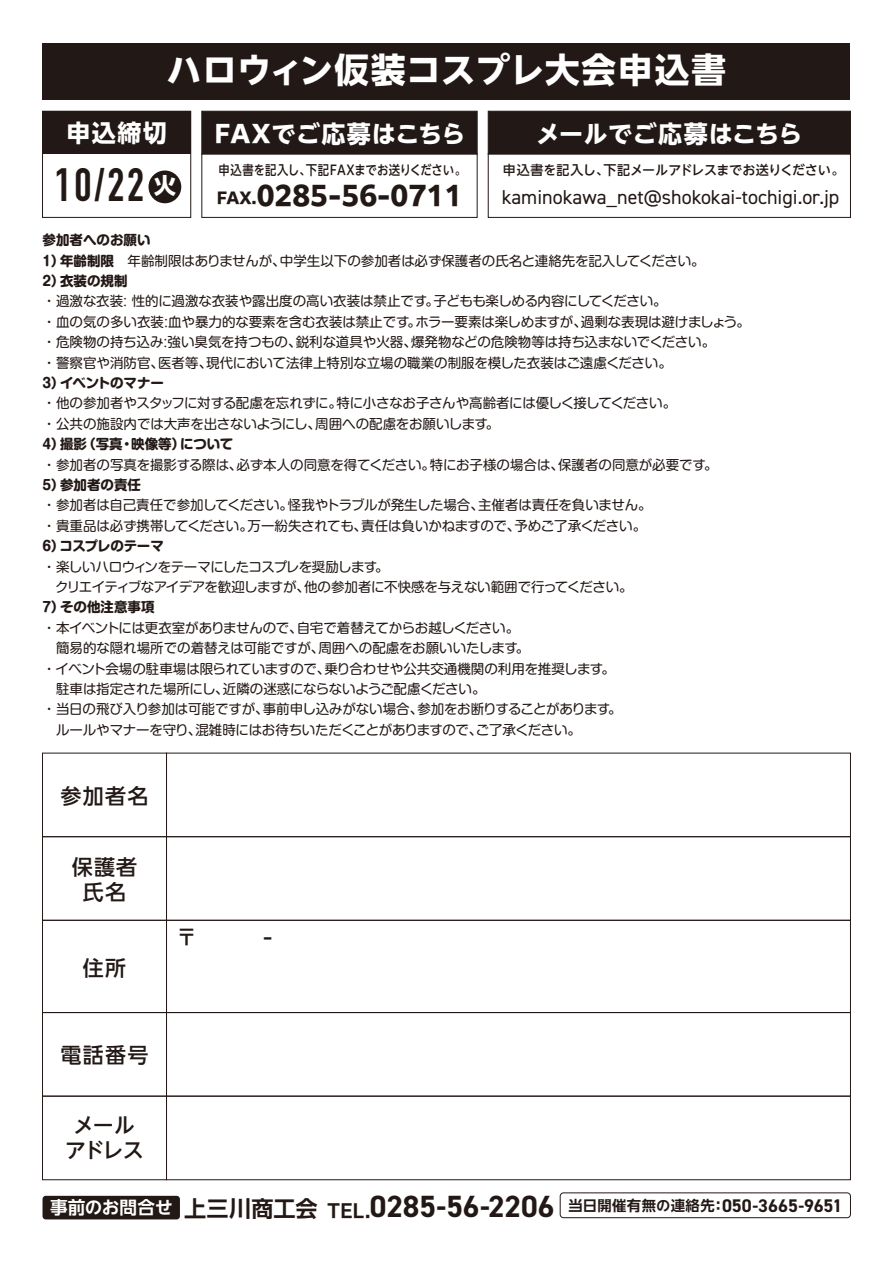
<style>
.page{position:relative;width:893px;height:1263px;background:#fff}
.page>*{position:absolute;margin:0;border:0;box-sizing:border-box;transform-origin:0 0}
.t1{font:46.05px "DIN Engschrift LT Pro";color:#221815}
.t2{font:700 34.5px "PUD Shin Go NT Pr 6 N";letter-spacing:.03em;color:#fff}
.t3{font:700 26.55px "PUD Shin Go NT Pr 6 N";color:#221815}
.t4{font:700 24px "PUD Shin Go NT Pr 6 N";letter-spacing:.035em;color:#fff}
.t5{font:700 24px "PUD Shin Go NT Pr 6 N";letter-spacing:.015em;color:#fff}
.t6{font:700 22.35px "PUD Shin Go NT Pr 6 N";color:#fff}
.t7{font:500 21px/25.5px "PUD Shin Go NT Pr 6 N";letter-spacing:.06em;color:#221815;text-align:center}
.t8{font:20.1px "DIN2014";color:#221815}
.t9{font:700 18.3px "DIN2014";color:#221815}
.t10{font:13.5px/20.4px "P Shin M Go Pr 6 N";letter-spacing:-.01em;color:#221815}
.t11{font:13.5px/20.4px "P Shin M Go Pr 6 N";letter-spacing:-.035em;color:#221815}
.t12{font:700 13.5px "P Shin M Go Pr 6 N";color:#221815}
.t13{font:700 13.5px "P Shin M Go Pr 6 N";letter-spacing:-.03em;color:#221815}
.t14{font:700 13.5px "P Shin M Go Pr 6 N";letter-spacing:-.02em;color:#221815}
.t15{font:500 13.2px "PUD Shin Go NT Pr 6 N";letter-spacing:-.005em;color:#221815}
.t16{font:500 13.2px "PUD Shin Go NT Pr 6 N";letter-spacing:-.005em;color:#221815;scale:.85 1}
.s1{font-size:15.6px}
.s2{font-weight:700}
.s3{font-family:"PUD Shin Go NT Pr 6 N De";font-size:22.2px}
.s4{font-family:"PUD Shin Go NT Pr 6 N De";font-size:18.75px}
.s5{font-size:30.75px}
.s6{font-family:"PUD Shin Go NT Pr 6 N De";font-size:14.4px}
</style>
<div class="page">
<div style="left:43px;top:43px;width:807px;height:56px;background:#221815"></div>
<div style="left:201px;top:111px;width:276px;height:43px;background:#221815;border:1px solid #221815"></div>
<div style="left:201px;top:153px;width:276px;height:65px;border:1px solid #221815"></div>
<div style="left:42px;top:836px;width:125px;height:85px;border:1px solid #221815"></div>
<div style="left:166px;top:836px;width:685px;height:85px;border:1px solid #221815"></div>
<div style="left:488px;top:111px;width:363px;height:43px;background:#221815;border:1px solid #221815"></div>
<div style="left:488px;top:153px;width:363px;height:65px;border:1px solid #221815"></div>
<div style="left:42px;top:1096px;width:125px;height:84px;border:1px solid #221815"></div>
<div style="left:166px;top:1096px;width:685px;height:84px;border:1px solid #221815"></div>
<div style="left:42px;top:920px;width:125px;height:93px;border:1px solid #221815"></div>
<div style="left:166px;top:920px;width:685px;height:93px;border:1px solid #221815"></div>
<div style="left:560px;top:1192px;width:291px;height:26px;border:1px solid #221815;border-radius:3px"></div>
<div style="left:43px;top:1196px;width:137px;height:23px;background:#221815;border-radius:3px"></div>
<div style="left:43px;top:111px;width:148px;height:43px;background:#221815"></div>
<div style="left:42px;top:111px;width:149px;height:107px;border:1px solid #221815"></div>
<div style="left:149px;top:170px;width:32px;height:33px;background:#221815;border-radius:50%"></div>
<h2 class="t2" style="left:167px;top:51px;width:560px">ハロウィン仮装コスプレ大会申込書</h2>
<h3 class="t4" style="left:66px;top:120px;width:102px">申込締切</h3>
<h3 class="t6" style="left:154px;top:174px;width:24px">火</h3>
<h1 class="t1" style="left:55px;top:158px;width:91px">10/22</h1>
<h3 class="t4" style="left:214px;top:121px;width:253px">FAXでご応募はこちら</h3>
<p class="t16" style="left:218px;top:162px;width:293px">申込書を記入し、下記FAXまでお送りください。</p>
<h3 class="t3" style="left:217px;top:181px;width:247px"><span class="s1">FAX.</span>0285-56-0711</h3>
<h3 class="t5" style="left:536px;top:121px;width:268px">メールでご応募はこちら</h3>
<p class="t15" style="left:503px;top:162px;width:343px">申込書を記入し、下記メールアドレスまでお送りください。</p>
<h3 class="t8" style="left:502px;top:184px;width:339px">kaminokawa_net@shokokai-tochigi.or.jp</h3>
<p class="t10" style="left:43px;top:229px;width:664px"><span class="s2">参加者へのお願い<br>1）年齢制限</span>　年齢制限はありませんが、中学生以下の参加者は必ず保護者の氏名と連絡先を記入してください。<br><span class="s2">2）衣装の規制</span></p>
<p class="t10" style="left:43px;top:290px;width:709px">・過激な衣装: 性的に過激な衣装や露出度の高い衣装は禁止です。子どもも楽しめる内容にしてください。<br>・血の気の多い衣装:血や暴力的な要素を含む衣装は禁止です。ホラー要素は楽しめますが、過剰な表現は避けましょう。・危険物の持ち込み:強い臭気を持つもの、鋭利な道具や火器、爆発物などの危険物等は持ち込まないでください。<br>・警察官や消防官、医者等、現代において法律上特別な立場の職業の制服を模した衣装はご遠慮ください。</p>
<p class="t13" style="left:43px;top:371px;width:123px">3）イベントのマナー</p>
<p class="t10" style="left:43px;top:392px;width:635px">・他の参加者やスタッフに対する配慮を忘れずに。特に小さなお子さんや高齢者には優しく接してください。・公共の施設内では大声を出さないようにし、周囲への配慮をお願いします。</p>
<p class="t12" style="left:43px;top:432px;width:192px">4）撮影（写真・映像等）について</p>
<p class="t10" style="left:43px;top:454px;width:677px">・参加者の写真を撮影する際は、必ず本人の同意を得てください。特にお子様の場合は、保護者の同意が必要です。</p>
<p class="t12" style="left:43px;top:473px;width:100px">5）参加者の責任</p>
<p class="t10" style="left:43px;top:494px;width:611px">・参加者は自己責任で参加してください。怪我やトラブルが発生した場合、主催者は責任を負いません。・貴重品は必ず携帯してください。万一紛失されても、責任は負いかねますので、予めご了承ください。</p>
<p class="t14" style="left:43px;top:534px;width:123px">6）コスプレのテーマ</p>
<p class="t11" style="left:43px;top:556px;width:592px">・楽しいハロウィンをテーマにしたコスプレを奨励します。<br>　クリエイティブなアイデアを歓迎しますが、他の参加者に不快感を与えない範囲で行ってください。</p>
<p class="t12" style="left:43px;top:596px;width:127px">7）その他注意事項　</p>
<p class="t10" style="left:43px;top:617px;width:581px">・本イベントには更衣室がありませんので、自宅で着替えてからお越しください。<br>　簡易的な隠れ場所での着替えは可能ですが、周囲への配慮をお願いいたします。<br>・イベント会場の駐車場は限られていますので、乗り合わせや公共交通機関の利用を推奨します。　駐車は指定された場所にし、近隣の迷惑にならないようご配慮ください。<br>・当日の飛び入り参加は可能ですが、事前申し込みがない場合、参加をお断りすることがあります。　ルールやマナーを守り、混雑時にはお待ちいただくことがありますので、ご了承ください。</p>
<h3 class="t7" style="left:61px;top:783px;width:89px">参加者名</h3>
<h3 class="t7" style="left:72px;top:855px;width:67px">保護者氏名</h3>
<h3 class="t7" style="left:83px;top:956px;width:45px">住所</h3>
<h3 class="t7" style="left:61px;top:1043px;width:89px">電話番号</h3>
<h3 class="t7" style="left:65px;top:1112px;width:80px">メールアドレス</h3>
<h3 class="t9" style="left:50px;top:1194px;width:794px"><sub>事前のお問合せ</sub> <span class="s3">上三川商工会</span> <span class="s4">TEL.</span><span class="s5">0285-56-2206</span> <span class="s6">当日開催有無の連絡先：</span>050-3665-9651</h3>
</div>
